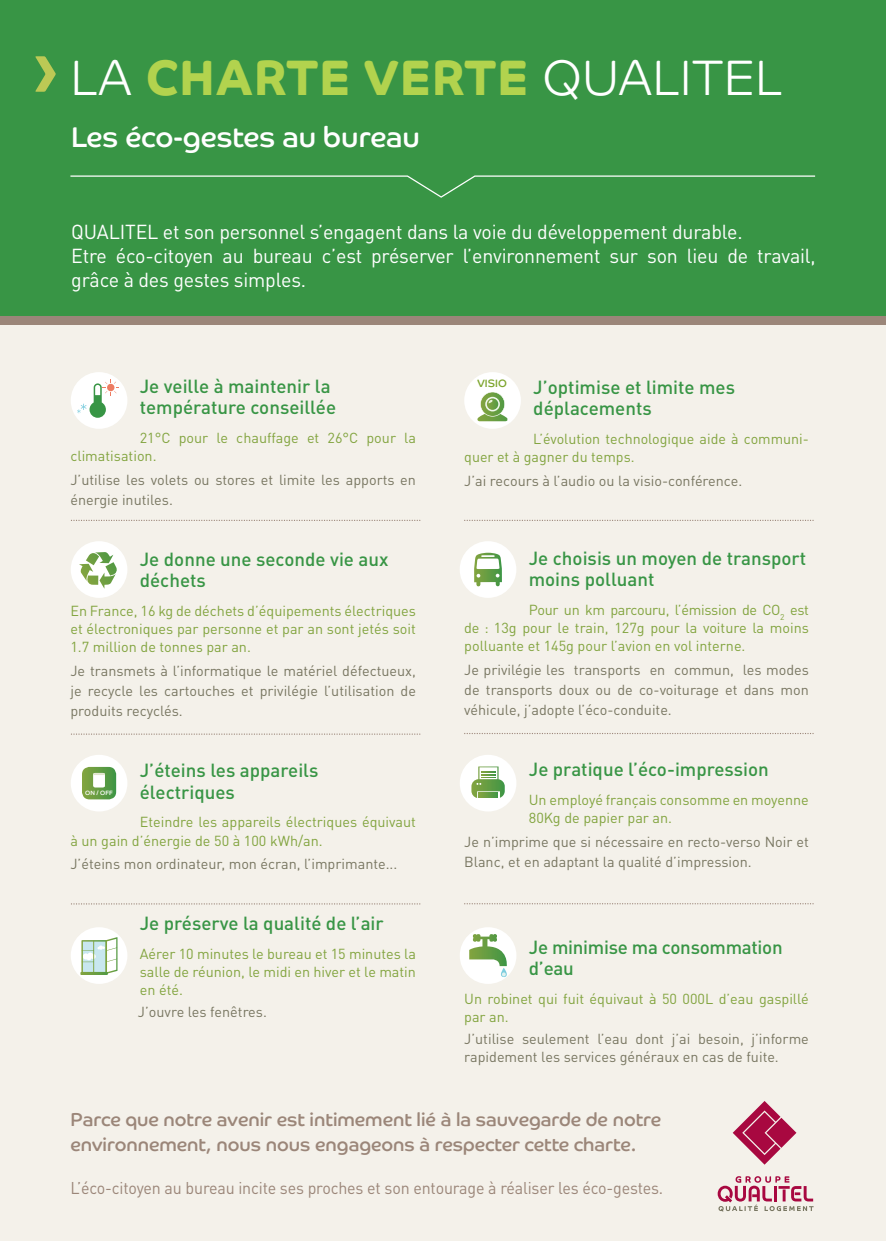
<style>
.page{position:relative;width:886px;height:1241px;background:#fff}
.page>*{position:absolute;margin:0;border:0;box-sizing:border-box;transform-origin:0 0}
.t1{font:700 50px "Co Headline";letter-spacing:.03em;color:#b2d34e;scale:.95 1}
.t2{font:28.75px "Co Headline";color:#fff}
.t3{font:20px/24px "DIN Pro";letter-spacing:-.01em;color:#fff}
.t4{font:500 18.75px/21.2px "DIN Pro";color:#389545}
.t5{font:18.75px/24.8px "Co Headline";color:#9b8679}
.t6{font:16.88px "DIN Pro";letter-spacing:-.01em;color:#9b8679;scale:.95 1}
.t7{font:14.38px/18.1px "DIN Pro";color:#82a43f}
.t8{font:14.38px/20px "DIN Pro";color:#787661}
.t9{font:10.75px "Co Headline";color:#7da52d}
.t10{font:6.25px "Co Headline";color:#fff}
.s1{font-weight:300;color:#fff}
</style>
<div class="page">
<div style="left:0;top:0;width:886px;height:324px;background:#389545"></div>
<div style="left:0;top:320px;width:886px;height:920px;background:#f4f1ea"></div>
<div style="left:0;top:315px;width:886px;height:9px;background:#9b8679"></div>
<div style="left:464px;top:372px;width:57px;height:57px;background:#fff;border-radius:50%"></div>
<svg style="left:71px;top:519px;width:349px;height:2px"></svg>
<svg style="left:464px;top:519px;width:350px;height:2px"></svg>
<svg style="left:464px;top:733px;width:350px;height:1px"></svg>
<svg style="left:464px;top:903px;width:350px;height:1px"></svg>
<svg style="left:71px;top:733px;width:349px;height:1px"></svg>
<svg style="left:71px;top:903px;width:349px;height:1px"></svg>
<div style="left:71px;top:541px;width:56px;height:56px;background:#fff;border-radius:50%"></div>
<div style="left:460px;top:927px;width:56px;height:56px;background:#fff;border-radius:50%"></div>
<div style="left:71px;top:372px;width:56px;height:57px;background:#fff;border-radius:50%"></div>
<svg style="left:79px;top:552px;width:38px;height:36px"></svg>
<svg style="left:77px;top:379px;width:42px;height:39px"></svg>
<div style="left:71px;top:754px;width:56px;height:57px;background:#fff;border-radius:50%"></div>
<svg style="left:82px;top:766px;width:34px;height:33px"></svg>
<div style="left:460px;top:754px;width:56px;height:57px;background:#fff;border-radius:50%"></div>
<svg style="left:471px;top:766px;width:34px;height:31px"></svg>
<svg style="left:469px;top:934px;width:41px;height:43px"></svg>
<div style="left:460px;top:541px;width:56px;height:56px;background:#fff;border-radius:50%"></div>
<svg style="left:474px;top:552px;width:28px;height:34px"></svg>
<div style="left:71px;top:927px;width:56px;height:56px;background:#fff;border-radius:50%"></div>
<svg style="left:80px;top:937px;width:37px;height:37px"></svg>
<svg style="left:477px;top:392px;width:30px;height:29px"></svg>
<svg style="left:35px;top:56px;width:21px;height:36px"></svg>
<svg style="left:70px;top:175px;width:745px;height:23px"></svg>
<svg style="left:718px;top:1176px;width:96px;height:35px"></svg>
<svg style="left:733px;top:1101px;width:63px;height:63px"></svg>
<h1 class="t1" style="left:71px;top:47px;width:749px"><span class="s1">LA</span> CHARTE VERTE <span class="s1">QUALITEL</span></h1>
<h2 class="t2" style="left:71px;top:119px;width:350px">Les éco-gestes au bureau</h2>
<h3 class="t3" style="left:71px;top:217px;width:746px">QUALITEL et son personnel s’engagent dans la voie du développement durable.<br>Etre éco-citoyen au bureau c’est préserver l’environnement sur son lieu de travail, grâce à des gestes simples.</h3>
<h3 class="t4" style="left:140px;top:373px;width:198px">Je veille à maintenir la température conseillée</h3>
<p class="t7" style="left:70px;top:427px;width:347px;text-indent:69px">21°C pour le chauffage et 26°C pour la climatisation.</p>
<p class="t8" style="left:70px;top:468px;width:347px">J’utilise les volets ou stores et limite les apports en énergie inutiles.</p>
<h3 class="t4" style="left:140px;top:546px;width:250px">Je donne une seconde vie aux déchets</h3>
<p class="t7" style="left:70px;top:600px;width:347px;text-align:justify">En France, 16 kg de déchets d’équipements électriques et électroniques par personne et par an sont jetés soit 1.7 million de tonnes par an.</p>
<p class="t8" style="left:70px;top:659px;width:347px;text-align:justify">Je transmets à l’informatique le matériel défectueux, je recycle les cartouches et privilégie l’utilisation de produits recyclés.</p>
<h3 class="t4" style="left:140px;top:757px;width:180px">J’éteins les appareils électriques</h3>
<p class="t7" style="left:70px;top:811px;width:347px;text-indent:69px">Eteindre les appareils électriques équivaut à un gain d’énergie de 50 à 100 kWh/an.</p>
<p class="t8" style="left:70px;top:852px;width:328px">J’éteins mon ordinateur, mon écran, l’imprimante...</p>
<p class="t10" style="left:85px;top:789px;width:29px">ON / OFF</p>
<h3 class="t4" style="left:140px;top:910px;width:245px">Je préserve la qualité de l’air</h3>
<p class="t7" style="left:140px;top:943px;width:278px;text-align:justify">Aérer 10 minutes le bureau et 15 minutes la salle de réunion, le midi en hiver et le matin en été.</p>
<p class="t8" style="left:138px;top:1000px;width:130px">J’ouvre les fenêtres.</p>
<p class="t9" style="left:477px;top:377px;width:31px">VISIO</p>
<h3 class="t4" style="left:533px;top:374px;width:203px">J’optimise et limite mes déplacements</h3>
<p class="t7" style="left:464px;top:428px;width:346px;text-indent:69px">L’évolution technologique aide à communi&shy;quer et à gagner du temps.</p>
<p class="t8" style="left:464px;top:469px;width:279px">J’ai recours à l’audio ou la visio-conférence.</p>
<h3 class="t4" style="left:529px;top:545px;width:279px">Je choisis un moyen de transport moins polluant</h3>
<p class="t7" style="left:464px;top:599px;width:346px;text-align:justify;text-indent:65px">Pour un km parcouru, l’émission de CO<sub>2</sub> est de : 13g pour le train, 127g pour la voiture la moins polluante et 145g pour l’avion en vol interne.</p>
<p class="t8" style="left:464px;top:658px;width:346px;text-align:justify">Je privilégie les transports en commun, les modes de transports doux ou de co-voiturage et dans mon véhicule, j’adopte l’éco-conduite.</p>
<h3 class="t4" style="left:529px;top:756px;width:241px">Je pratique l’éco-impression</h3>
<p class="t7" style="left:529px;top:789px;width:282px">Un employé français consomme en moyenne<br>80Kg de papier par an.</p>
<p class="t8" style="left:464px;top:830px;width:346px">Je n’imprime que si nécessaire en recto-verso Noir et<br>Blanc, et en adaptant la qualité d’impression.</p>
<h3 class="t4" style="left:529px;top:934px;width:255px">Je minimise ma consommation d’eau</h3>
<p class="t7" style="left:464px;top:987px;width:346px">Un robinet qui fuit équivaut à 50 000L d’eau gaspillé par an.</p>
<p class="t8" style="left:464px;top:1027px;width:346px;line-height:18.1px">J’utilise seulement l’eau dont j’ai besoin, j’informe rapidement les services généraux en cas de fuite.</p>
<h3 class="t5" style="left:70px;top:1107px;width:592px">Parce que notre avenir est intimement lié à la sauvegarde de notre environnement, nous nous engageons à respecter cette charte.</h3>
<p class="t6" style="left:70px;top:1174px;width:625px">L’éco-citoyen au bureau incite ses proches et son entourage à réaliser les éco-gestes.</p>
</div>
